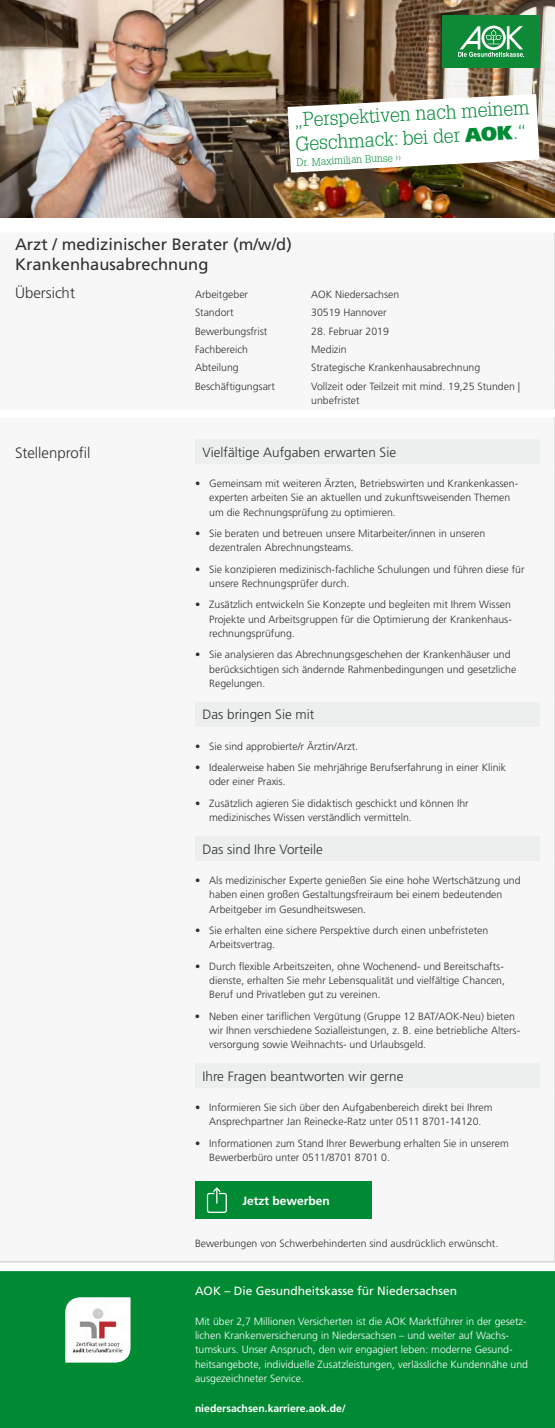
<style>
.page{position:relative;width:555px;height:1428px;background:#fff}
.page>*{position:absolute;margin:0;border:0;box-sizing:border-box;transform-origin:0 0}
.t1{font:300 19.5px/24px "Glypha LT Std";color:#018a34}
.t2{font:16.5px/20.2px "Frutiger LT";color:#313131}
.t3{font:300 15px "Frutiger LT";color:#313131}
.t4{font:300 13.5px "Frutiger LT";color:#313131}
.t5{font:12px "Frutiger LT";color:#fff}
.t6{font:700 12px "Frutiger";color:#fff}
.t7{font:300 10.5px/14.2px "Frutiger LT";color:#313131}
.t8{font:300 10.5px/14.2px "Frutiger LT";color:#fff}
.t9{font:700 10.5px "Frutiger LT";letter-spacing:-.005em;color:#fff}
.t10{font:300 10.5px "Glypha LT Std";color:#018a34}
.s1{font-family:"Frutiger LT";font-weight:900}
</style>
<div class="page">
<img style="left:0;top:0;width:555px;height:218px">
<div style="left:442px;top:15px;width:98px;height:53px;background:#0e8a36"></div>
<svg style="left:458px;top:26px;width:66px;height:31px"></svg>
<svg style="left:288px;top:94px;width:252px;height:79px"></svg>
<svg style="left:195px;top:439px;width:345px;height:649px"></svg>
<div style="left:0;top:1271px;width:555px;height:155px;background:#018a34"></div>
<hr style="left:554px;top:232px;width:1px;height:53px;background:#c8c8c8">
<svg style="left:554px;top:285px;width:1px;height:91px"></svg>
<hr style="left:554px;top:376px;width:1px;height:33px;background:#c8c8c8">
<svg style="left:554px;top:417px;width:1px;height:47px"></svg>
<hr style="left:554px;top:464px;width:1px;height:237px;background:#c8c8c8">
<svg style="left:554px;top:701px;width:1px;height:26px"></svg>
<hr style="left:554px;top:727px;width:1px;height:109px;background:#c8c8c8">
<svg style="left:554px;top:836px;width:1px;height:25px"></svg>
<hr style="left:554px;top:861px;width:1px;height:202px;background:#c8c8c8">
<svg style="left:554px;top:1063px;width:1px;height:25px"></svg>
<hr style="left:554px;top:1175px;width:1px;height:48px;background:#c8c8c8">
<hr style="left:554px;top:1088px;width:1px;height:87px;background:#c8c8c8">
<hr style="left:554px;top:1223px;width:1px;height:38px;background:#c8c8c8">
<svg style="left:540px;top:1261px;width:15px;height:1px"></svg>
<hr style="left:0;top:1261px;width:195px;height:1px;background:#c8c8c8">
<hr style="left:195px;top:1261px;width:116px;height:1px;background:#c8c8c8">
<hr style="left:311px;top:1261px;width:57px;height:1px;background:#c8c8c8">
<hr style="left:368px;top:1261px;width:172px;height:1px;background:#c8c8c8">
<div style="left:195px;top:1181px;width:176px;height:37px;background:#018a34"></div>
<div style="left:207px;top:1192px;width:20px;height:20px;border:1px solid #fff;border-radius:2px"></div>
<svg style="left:212px;top:1187px;width:10px;height:16px"></svg>
<img style="left:65px;top:1297px;width:65px;height:65px">
<h1 class="t1" style="left:294px;top:108px;width:237px;rotate:-3deg">„Perspektiven nach meinem<br>Geschmack: bei der <span class="s1">AOK</span>.“</h1>
<p class="t10" style="left:296px;top:157px;width:106px;rotate:-3deg">Dr. Maximilian Bunse ››</p>
<h2 class="t2" style="left:15px;top:234px;width:278px">Arzt / medizinischer Berater (m/w/d)<br>Krankenhausabrechnung</h2>
<h3 class="t3" style="left:15px;top:284px;width:61px">Übersicht</h3>
<p class="t7" style="left:195px;top:287px;width:55px">Arbeitgeber</p>
<p class="t7" style="left:311px;top:287px;width:90px">AOK Niedersachsen</p>
<p class="t7" style="left:195px;top:306px;width:40px">Standort</p>
<p class="t7" style="left:311px;top:306px;width:77px">30519 Hannover</p>
<p class="t7" style="left:195px;top:324px;width:74px">Bewerbungsfrist</p>
<p class="t7" style="left:311px;top:324px;width:79px">28. Februar 2019</p>
<p class="t7" style="left:195px;top:342px;width:54px">Fachbereich</p>
<p class="t7" style="left:311px;top:342px;width:37px">Medizin</p>
<p class="t7" style="left:195px;top:361px;width:45px">Abteilung</p>
<p class="t7" style="left:311px;top:361px;width:171px">Strategische Krankenhausabrechnung</p>
<p class="t7" style="left:195px;top:379px;width:81px">Beschäftigungsart</p>
<p class="t7" style="left:311px;top:379px;width:210px">Vollzeit oder Teilzeit mit mind. 19,25 Stunden | unbefristet</p>
<h3 class="t3" style="left:15px;top:444px;width:77px">Stellenprofil</h3>
<p class="t4" style="left:202px;top:444px;width:195px">Vielfältige Aufgaben erwarten Sie</p>
<p class="t7" style="left:209px;top:476px;width:310px;text-indent:-14px">• Gemeinsam mit weiteren Ärzten, Betriebswirten und Krankenkassen&shy;experten arbeiten Sie an aktuellen und zukunftsweisenden Themen um die Rechnungsprüfung zu optimieren.</p>
<p class="t7" style="left:209px;top:526px;width:277px;text-indent:-14px">• Sie beraten und betreuen unsere Mitarbeiter/innen in unseren dezentralen Abrechnungsteams.</p>
<p class="t7" style="left:209px;top:562px;width:317px;text-indent:-14px">• Sie konzipieren medizinisch-fachliche Schulungen und führen diese für unsere Rechnungsprüfer durch.</p>
<p class="t7" style="left:209px;top:597px;width:304px;text-align:justify;text-indent:-14px">• Zusätzlich entwickeln Sie Konzepte und begleiten mit Ihrem Wissen Projekte und Arbeitsgruppen für die Optimierung der Krankenhaus&shy;rechnungsprüfung.</p>
<p class="t7" style="left:209px;top:647px;width:309px;text-indent:-14px">• Sie analysieren das Abrechnungsgeschehen der Krankenhäuser und berücksichtigen sich ändernde Rahmenbedingungen und gesetzliche<br>Regelungen.</p>
<p class="t4" style="left:202px;top:707px;width:113px">Das bringen Sie mit</p>
<p class="t7" style="left:195px;top:739px;width:165px">• Sie sind approbierte/r Ärztin/Arzt.</p>
<p class="t7" style="left:209px;top:760px;width:298px;text-indent:-14px">• Idealerweise haben Sie mehrjährige Berufserfahrung in einer Klinik oder einer Praxis.</p>
<p class="t7" style="left:209px;top:796px;width:261px;text-indent:-14px">• Zusätzlich agieren Sie didaktisch geschickt und können Ihr medizinisches Wissen verständlich vermitteln.</p>
<p class="t4" style="left:202px;top:841px;width:122px">Das sind Ihre Vorteile</p>
<p class="t7" style="left:209px;top:873px;width:313px;text-indent:-14px">• Als medizinischer Experte genießen Sie eine hohe Wertschätzung und haben einen großen Gestaltungsfreiraum bei einem bedeutenden<br>Arbeitgeber im Gesundheitswesen.</p>
<p class="t7" style="left:209px;top:923px;width:281px;text-indent:-14px">• Sie erhalten eine sichere Perspektive durch einen unbefristeten<br>Arbeitsvertrag.</p>
<p class="t7" style="left:209px;top:959px;width:297px;text-align:justify;text-indent:-14px">• Durch flexible Arbeitszeiten, ohne Wochenend- und Bereitschafts&shy;dienste, erhalten Sie mehr Lebensqualität und vielfältige Chancen, Beruf und Privatleben gut zu vereinen.</p>
<p class="t7" style="left:209px;top:1008px;width:312px;text-indent:-14px">• Neben einer tariflichen Vergütung (Gruppe 12 BAT/AOK-Neu) bieten wir Ihnen verschiedene Sozialleistungen, z. B. eine betriebliche Alters&shy;versorgung sowie Weihnachts- und Urlaubsgeld.</p>
<p class="t4" style="left:202px;top:1068px;width:203px">Ihre Fragen beantworten wir gerne</p>
<p class="t7" style="left:195px;top:1100px;width:299px;text-align:center">• Informieren Sie sich über den Aufgabenbereich direkt bei Ihrem<br>Ansprechpartner Jan Reinecke-Ratz unter 0511 8701-14120.</p>
<p class="t7" style="left:209px;top:1136px;width:301px;text-indent:-14px">• Informationen zum Stand Ihrer Bewerbung erhalten Sie in unserem<br>Bewerberbüro unter 0511/8701 8701 0.</p>
<p class="t6" style="left:243px;top:1193px;width:89px">Jetzt bewerben</p>
<p class="t7" style="left:195px;top:1236px;width:305px">Bewerbungen von Schwerbehinderten sind ausdrücklich erwünscht.</p>
<p class="t5" style="left:195px;top:1283px;width:264px">AOK – Die Gesundheitskasse für Niedersachsen</p>
<p class="t8" style="left:195px;top:1314px;width:335px">Mit über 2,7 Millionen Versicherten ist die AOK Marktführer in der gesetz&shy;lichen Krankenversicherung in Niedersachsen – und weiter auf Wachs&shy;tumskurs. Unser Anspruch, den wir engagiert leben: moderne Gesund&shy;heitsangebote, individuelle Zusatzleistungen, verlässliche Kundennähe und ausgezeichneter Service.</p>
<p class="t9" style="left:195px;top:1402px;width:152px">niedersachsen.karriere.aok.de/</p>
</div>
